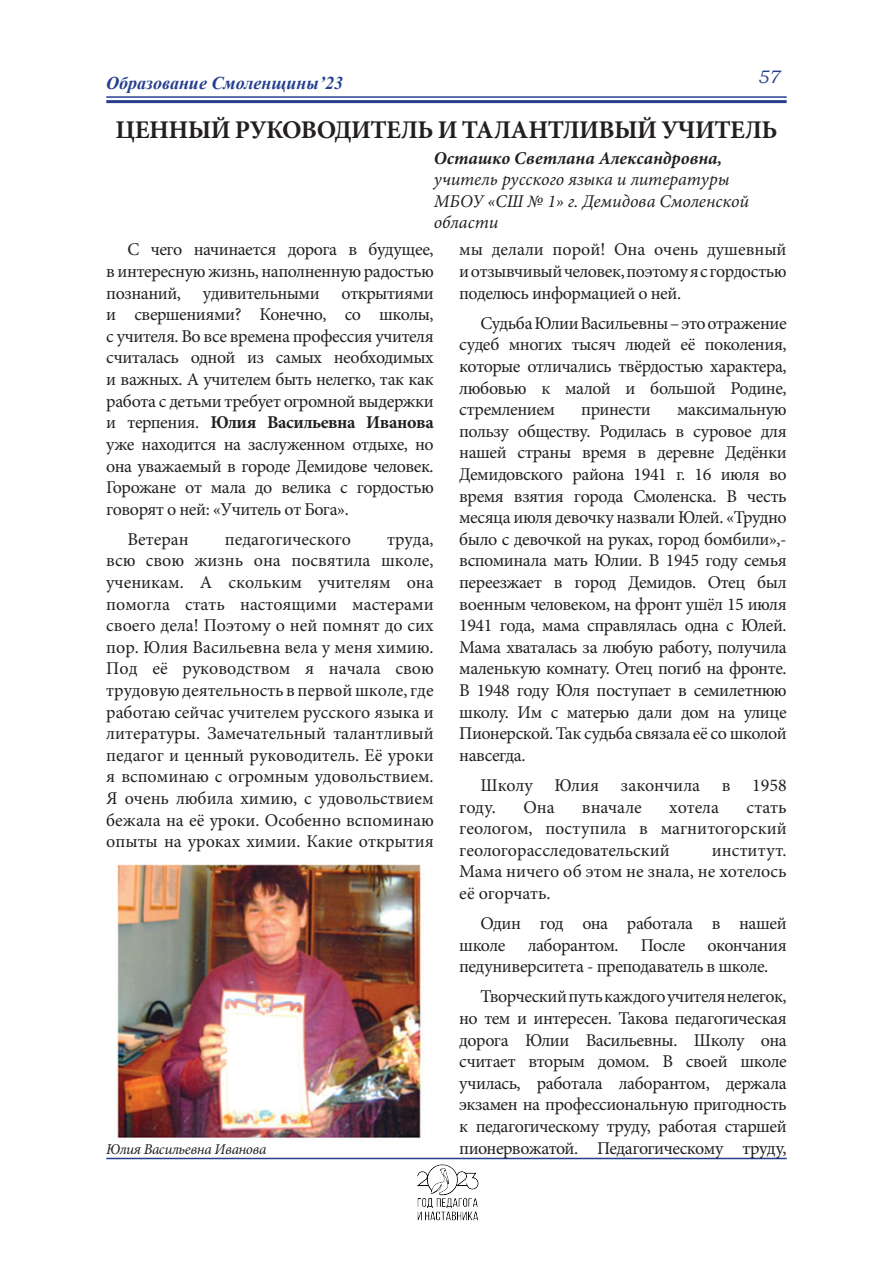
<style>
.page{position:relative;width:893px;height:1263px;background:#fff}
.page>*{position:absolute;margin:0;border:0;box-sizing:border-box;transform-origin:0 0}
.t1{font:700 25.5px "Minion Pro";letter-spacing:-.025em;color:#231f20}
.t2{font:18px/21.6px "Minion Pro";letter-spacing:-.015em;color:#231f20;text-align:justify}
.t3{font:italic 18px/21.6px "Minion Pro";color:#231f20}
.t4{font:italic 700 18px "Minion Pro";color:#231f20}
.t5{font:italic 700 18px "Times New Roman";color:#253f8e}
.t6{font:italic 18px "Bookman Old Style";color:#253f8e}
.t7{font:italic 15px "Minion Pro";letter-spacing:-.025em;color:#231f20}
.s1{font-weight:700}
</style>
<div class="page">
<hr style="left:106px;top:96px;width:681px;height:2px;background:#253f8e">
<hr style="left:106px;top:100px;width:681px;height:3px;background:#253f8e">
<img style="left:383px;top:1159px;width:127px;height:62px">
<hr style="left:106px;top:1158px;width:681px;height:1px;background:#253f8e">
<img style="left:117px;top:864px;width:304px;height:275px">
<p class="t5" style="left:106px;top:70px;width:238px">Образование Смоленщины’23</p>
<p class="t6" style="left:757px;top:65px;width:24px">57</p>
<h1 class="t1" style="left:116px;top:111px;width:663px">ЦЕННЫЙ РУКОВОДИТЕЛЬ И ТАЛАНТЛИВЫЙ УЧИТЕЛЬ</h1>
<p class="t4" style="left:434px;top:145px;width:290px">Осташко Светлана Александровна,</p>
<p class="t3" style="left:434px;top:169px;width:317px">учитель русского языка и литературы<br>МБОУ «СШ № 1» г. Демидова Смоленской области</p>
<p class="t2" style="left:106px;top:239px;width:329px;text-indent:21px">С чего начинается дорога в будущее, в интересную жизнь, наполненную радостью познаний, удивительными открытиями и свершениями? Конечно, со школы, с учителя. Во все времена профессия учителя считалась одной из самых необходимых и важных. А учителем быть нелегко, так как работа с детьми требует огромной выдержки и терпения. <span class="s1">Юлия Васильевна Иванова </span>уже находится на заслуженном отдыхе, но она уважаемый в городе Демидове человек.<br>Горожане от мала до велика с гордостью говорят о ней: «Учитель от Бога».</p>
<p class="t2" style="left:128px;top:528px;width:63px">Ветеран</p>
<p class="t2" style="left:225px;top:528px;width:128px">педагогического</p>
<p class="t2" style="left:106px;top:528px;width:329px;text-indent:281px">труда, всю свою жизнь она посвятила школе, ученикам. А скольким учителям она помогла стать настоящими мастерами своего дела! Поэтому о ней помнят до сих пор. Юлия Васильевна вела у меня химию.<br>Под её руководством я начала свою трудовую деятельность в первой школе, где работаю сейчас учителем русского языка и литературы. Замечательный талантливый педагог и ценный руководитель. Её уроки я вспоминаю с огромным удовольствием.<br>Я очень любила химию, с удовольствием бежала на её уроки. Особенно вспоминаю опыты на уроках химии. Какие открытия</p>
<p class="t2" style="left:459px;top:239px;width:329px">мы делали порой! Она очень душевный и отзывчивый человек, поэтому я с гордостью поделюсь информацией о ней.</p>
<p class="t2" style="left:459px;top:312px;width:329px;text-indent:21px">Судьба Юлии Васильевны – это отражение судеб многих тысяч людей её поколения, которые отличались твёрдостью характера, любовью к малой и большой Родине, стремлением</p>
<p class="t2" style="left:581px;top:399px;width:71px">принести</p>
<p class="t2" style="left:459px;top:399px;width:329px;text-indent:218px">максимальную пользу обществу. Родилась в суровое для нашей страны время в деревне Дедёнки Демидовского района 1941 г. 16 июля во время взятия города Смоленска. В честь месяца июля девочку назвали Юлей. «Трудно было с девочкой на руках, город бомбили»,- вспоминала мать Юлии. В 1945 году семья переезжает в город Демидов. Отец был военным человеком, на фронт ушёл 15 июля 1941 года, мама справлялась одна с Юлей.<br>Мама хваталась за любую работу, получила маленькую комнату. Отец погиб на фронте.<br>В 1948 году Юля поступает в семилетнюю школу. Им с матерью дали дом на улице Пионерской. Так судьба связала её со школой навсегда.</p>
<p class="t2" style="left:459px;top:774px;width:329px;text-indent:21px">Школу Юлия закончила в 1958 году.</p>
<p class="t2" style="left:523px;top:796px;width:33px">Она</p>
<p class="t2" style="left:582px;top:796px;width:61px">вначале</p>
<p class="t2" style="left:669px;top:796px;width:51px">хотела</p>
<p class="t2" style="left:459px;top:796px;width:329px;text-indent:287px">стать геологом, поступила в магнитогорский геологорасследовательский</p>
<p class="t2" style="left:459px;top:839px;width:329px;text-indent:253px">институт.<br>Мама ничего об этом не знала, не хотелось её огорчать.</p>
<p class="t2" style="left:459px;top:912px;width:329px;text-indent:21px">Один год она работала в нашей школе лаборантом. После окончания педуниверситета - преподаватель в школе.</p>
<p class="t2" style="left:459px;top:986px;width:329px;text-indent:21px">Творческий путь каждого учителя нелегок, но тем и интересен. Такова педагогическая дорога Юлии Васильевны. Школу она считает вторым домом. В своей школе училась, работала лаборантом, держала экзамен на профессиональную пригодность к педагогическому труду, работая старшей</p>
<p class="t7" style="left:106px;top:1139px;width:162px">Юлия Васильевна Иванова</p>
<p class="t2" style="left:459px;top:1137px;width:329px">пионервожатой. Педагогическому труду,</p>
</div>
